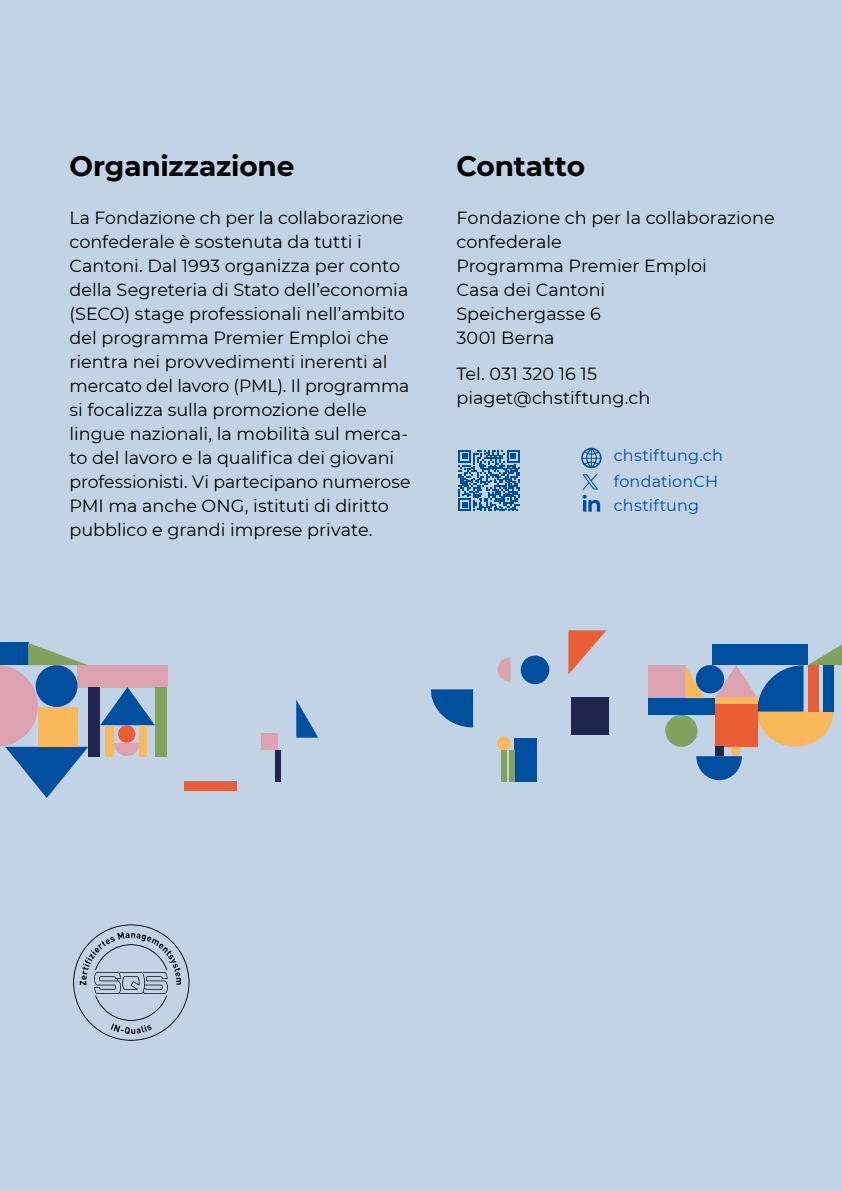
<style>
.page{position:relative;width:842px;height:1191px;background:#c2d3e5}
.page>*{position:absolute;margin:0;border:0;box-sizing:border-box;transform-origin:0 0}
.t1{font:700 28px "Montserrat";letter-spacing:-.01em;color:#000}
.t2{font:17.6px/24px "Montserrat";color:#000}
.t3{font:16px "Montserrat";letter-spacing:.01em;color:#004f9f}
</style>
<div class="page">
<svg style="left:431px;top:689px;width:42px;height:38px"></svg>
<div style="left:261px;top:733px;width:17px;height:17px;background:#dca2b0"></div>
<div style="left:514px;top:737px;width:23px;height:44px;background:#004f9f"></div>
<div style="left:497px;top:736px;width:14px;height:14px;background:#fab85c;border-radius:50%"></div>
<div style="left:275px;top:750px;width:6px;height:31px;background:#20264d"></div>
<div style="left:501px;top:750px;width:6px;height:31px;background:#80a25d"></div>
<div style="left:509px;top:750px;width:5px;height:31px;background:#80a25d"></div>
<svg style="left:296px;top:700px;width:22px;height:37px"></svg>
<svg style="left:568px;top:630px;width:38px;height:44px"></svg>
<div style="left:571px;top:696px;width:38px;height:38px;background:#20264d"></div>
<svg style="left:497px;top:657px;width:13px;height:25px"></svg>
<div style="left:184px;top:781px;width:53px;height:10px;background:#ea5f38"></div>
<div style="left:521px;top:655px;width:28px;height:29px;background:#004f9f;border-radius:50%"></div>
<div style="left:0;top:642px;width:28px;height:23px;background:#004f9f"></div>
<div style="left:78px;top:665px;width:89px;height:22px;background:#dca2b0"></div>
<svg style="left:100px;top:687px;width:55px;height:38px"></svg>
<div style="left:118px;top:725px;width:17px;height:17px;background:#ea5e37;border-radius:50%"></div>
<div style="left:88px;top:687px;width:12px;height:69px;background:#20264d"></div>
<div style="left:155px;top:687px;width:12px;height:69px;background:#82a25f"></div>
<div style="left:106px;top:725px;width:8px;height:31px;background:#fab85c"></div>
<div style="left:139px;top:725px;width:8px;height:31px;background:#fab85c"></div>
<svg style="left:0;top:643px;width:88px;height:155px"></svg>
<svg style="left:114px;top:742px;width:25px;height:14px"></svg>
<svg style="left:73px;top:924px;width:116px;height:116px"></svg>
<svg style="left:582px;top:474px;width:16px;height:15px"></svg>
<svg style="left:583px;top:495px;width:17px;height:17px"></svg>
<svg style="left:581px;top:448px;width:21px;height:20px"></svg>
<svg style="left:696px;top:756px;width:46px;height:24px"></svg>
<div style="left:665px;top:714px;width:32px;height:33px;background:#82a25f;border-radius:50%"></div>
<div style="left:649px;top:665px;width:36px;height:38px;background:#dca2b0"></div>
<svg style="left:715px;top:644px;width:127px;height:102px"></svg>
<div style="left:715px;top:697px;width:42px;height:7px;background:#fab85c"></div>
<div style="left:715px;top:746px;width:9px;height:10px;background:#20264d"></div>
<div style="left:731px;top:746px;width:9px;height:10px;background:#fab85c;border-radius:50%"></div>
<div style="left:713px;top:644px;width:95px;height:21px;background:#004f9f"></div>
<div style="left:649px;top:698px;width:66px;height:16px;background:#004f9f"></div>
<svg style="left:685px;top:665px;width:19px;height:33px"></svg>
<div style="left:696px;top:665px;width:28px;height:28px;background:#004f9f;border-radius:50%"></div>
<svg style="left:458px;top:450px;width:62px;height:61px"></svg>
<h1 class="t1" style="left:69px;top:146px;width:226px">Organizzazione</h1>
<p class="t2" style="left:69px;top:205px;width:342px">La Fondazione ch per la collaborazione confederale è sostenuta da tutti i Cantoni. Dal 1993 organizza per conto della Segreteria di Stato dell’economia (SECO) stage professionali nell’ambito del programma Premier Emploi che rientra nei provvedimenti inerenti al mercato del lavoro (PML). Il programma si focalizza sulla promozione delle lingue nazionali, la mobilità sul merca&shy;to del lavoro e la qualifica dei giovani professionisti. Vi partecipano numerose PMI ma anche ONG, istituti di diritto pubblico e grandi imprese private.</p>
<h1 class="t1" style="left:456px;top:146px;width:130px">Contatto</h1>
<p class="t2" style="left:456px;top:205px;width:320px">Fondazione ch per la collaborazione confederale<br>Programma Premier Emploi<br>Casa dei Cantoni<br>Speichergasse 6<br>3001 Berna</p>
<p class="t2" style="left:456px;top:361px;width:195px">Tel. 031 320 16 15 piaget@chstiftung.ch</p>
<p class="t3" style="left:614px;top:445px;width:111px">chstiftung.ch</p>
<p class="t3" style="left:614px;top:470px;width:106px">fondationCH</p>
<p class="t3" style="left:614px;top:494px;width:87px">chstiftung</p>
</div>
